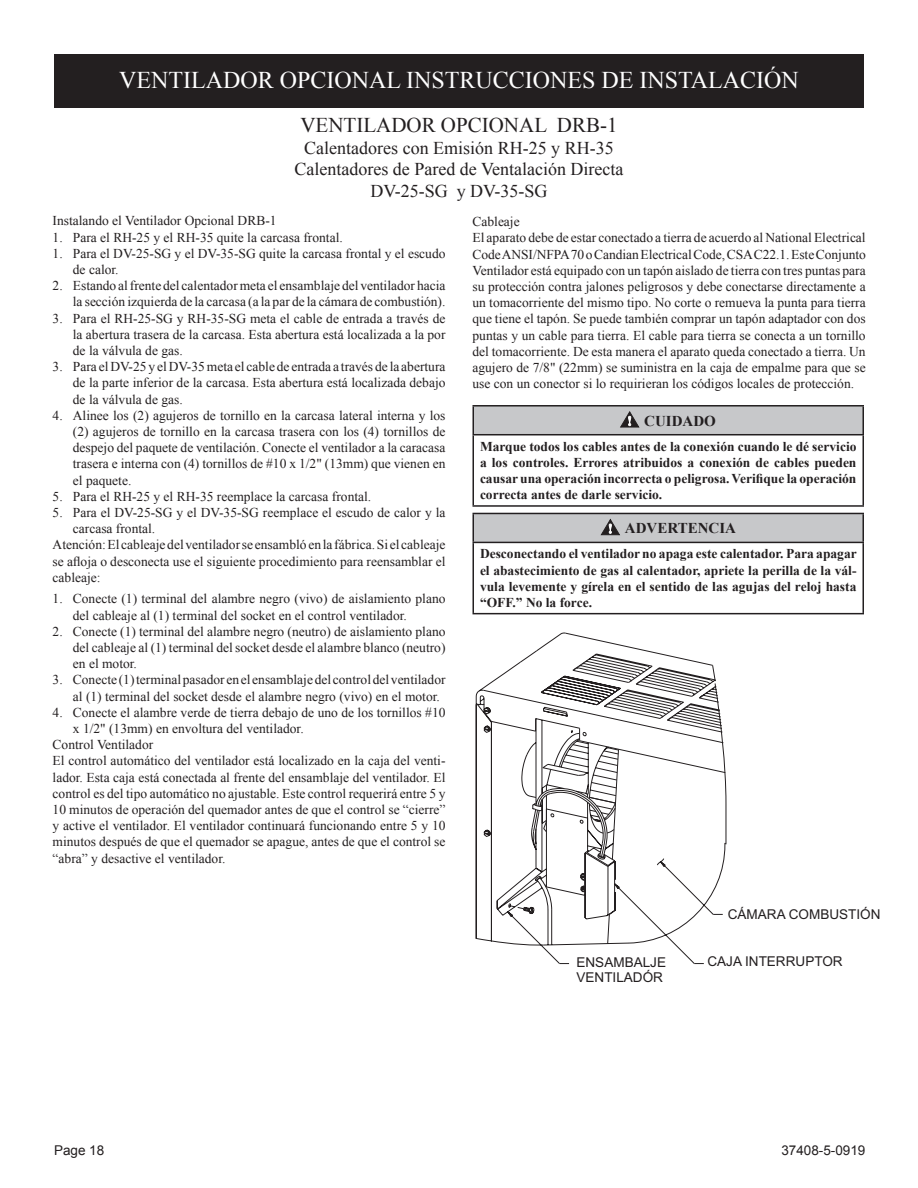
<style>
.page{position:relative;width:918px;height:1188px;background:#fff}
.page>*{position:absolute;margin:0;border:0;box-sizing:border-box;transform-origin:0 0}
.t1{font:24px "Times New Roman";color:#fff}
.t2{font:21px "Times New Roman";color:#231f20}
.t3{font:18px/21.6px "Times New Roman";color:#231f20;text-align:center}
.t4{font:700 15px "Times New Roman";color:#231f20}
.t5{font:13.5px/16.2px "Times New Roman";color:#231f20}
.t6{font:700 13.5px/16.2px "Times New Roman";color:#231f20;text-align:justify}
.t7{font:13.5px "Arial";color:#231f20}
</style>
<div class="page">
<div style="left:473px;top:406px;width:390px;height:29px;background:#c7c8ca"></div>
<hr style="left:472px;top:405px;width:392px;height:2px;background:#231f20">
<hr style="left:472px;top:407px;width:2px;height:27px;background:#231f20">
<hr style="left:862px;top:407px;width:2px;height:27px;background:#231f20">
<hr style="left:472px;top:434px;width:392px;height:1px;background:#231f20">
<hr style="left:472px;top:435px;width:2px;height:70px;background:#231f20">
<hr style="left:862px;top:435px;width:2px;height:70px;background:#231f20">
<hr style="left:472px;top:505px;width:392px;height:2px;background:#231f20">
<svg style="left:621px;top:412px;width:18px;height:15px"></svg>
<div style="left:473px;top:513px;width:390px;height:29px;background:#c7c8ca"></div>
<hr style="left:472px;top:513px;width:392px;height:1px;background:#231f20">
<hr style="left:472px;top:514px;width:2px;height:28px;background:#231f20">
<hr style="left:862px;top:514px;width:2px;height:28px;background:#231f20">
<hr style="left:472px;top:542px;width:392px;height:1px;background:#231f20">
<hr style="left:472px;top:543px;width:2px;height:70px;background:#231f20">
<hr style="left:862px;top:543px;width:2px;height:70px;background:#231f20">
<hr style="left:472px;top:613px;width:392px;height:1px;background:#231f20">
<svg style="left:601px;top:519px;width:18px;height:16px"></svg>
<svg style="left:489px;top:633px;width:227px;height:50px"></svg>
<svg style="left:475px;top:683px;width:251px;height:281px"></svg>
<div style="left:55px;top:55px;width:808px;height:52px;background:#231f20"></div>
<div style="left:54px;top:54px;width:810px;height:54px;border:2px solid #231f20"></div>
<h1 class="t1" style="left:119px;top:64px;width:32px">VENTI</h1>
<h1 class="t1" style="left:191px;top:64px;width:136px">LADOR OPCIONA</h1>
<h1 class="t1" style="left:386px;top:64px;width:414px">L Instrucciones de Instalación</h1>
<h2 class="t2" style="left:300px;top:111px;width:319px">Ventilador OpcionaL DRB-1</h2>
<h3 class="t3" style="left:294px;top:137px;width:331px">Calentadores con Emisión RH-25 y RH-35<br>Calentadores de Pared de Ventalación Directa<br>DV-25-SG y DV-35-SG</h3>
<p class="t5" style="left:53px;top:213px;width:225px">Instalando el Ventilador Opcional DRB-1</p>
<p class="t5" style="left:53px;top:229px;width:292px">1. Para el RH-25 y el RH-35 quite la carcasa frontal.</p>
<p class="t5" style="left:73px;top:245px;width:374px;text-indent:-20px">1. Para el DV-25-SG y el DV-35-SG quite la carcasa frontal y el escudo de calor.</p>
<p class="t5" style="left:53px;top:277px;width:394px;text-align:right">2. Estando al frente del calentador meta el ensamblaje del ventilador hacia la sección izquierda de la carcasa (a la par de la cámara de combustión).</p>
<p class="t5" style="left:73px;top:310px;width:374px;text-align:justify;text-indent:-20px">3. Para el RH-25-SG y RH-35-SG meta el cable de entrada a través de la abertura trasera de la carcasa. Esta abertura está localizada a la por de la válvula de gas.</p>
<p class="t5" style="left:73px;top:358px;width:374px;text-align:justify;text-indent:-20px">3. Para el DV-25 y el DV-35 meta el cable de entrada a través de la abertura de la parte inferior de la carcasa. Esta abertura está localizada debajo de la válvula de gas.</p>
<p class="t5" style="left:73px;top:407px;width:374px;text-align:justify;text-indent:-20px">4. Alinee los (2) agujeros de tornillo en la carcasa lateral interna y los (2) agujeros de tornillo en la carcasa trasera con los (4) tornillos de despejo del paquete de ventilación. Conecte el ventilador a la caracasa trasera e interna con (4) tornillos de #10 x 1/2" (13mm) que vienen en el paquete.</p>
<p class="t5" style="left:53px;top:488px;width:320px">5. Para el RH-25 y el RH-35 reemplace la carcasa frontal.</p>
<p class="t5" style="left:53px;top:504px;width:394px">5. Para el DV-25-SG y el DV-35-SG reemplace el escudo de calor y la</p>
<p class="t5" style="left:73px;top:520px;width:84px">carcasa frontal.</p>
<p class="t5" style="left:53px;top:537px;width:394px">Atención: El cableaje del ventilador se ensambló en la fábrica. Si el cableaje</p>
<p class="t5" style="left:53px;top:553px;width:394px">se afloja o desconecta use el siguiente procedimiento para reensamblar el</p>
<p class="t5" style="left:53px;top:569px;width:49px">cableaje:</p>
<p class="t5" style="left:73px;top:591px;width:374px;text-indent:-20px">1. C onecte (1) terminal del alambre negro (vivo) de aislamiento plano del cableaje al (1) terminal del socket en el control ventilador.</p>
<p class="t5" style="left:73px;top:623px;width:374px;text-align:justify;text-indent:-20px">2. C onecte (1) terminal del alambre negro (neutro) de aislamiento plano del cableaje al (1) terminal del socket desde el alambre blanco (neutro) en el motor.</p>
<p class="t5" style="left:73px;top:672px;width:374px;text-indent:-20px">3. Conecte (1) terminal pasador en el ensamblaje del control del ventilador al (1) terminal del socket desde el alambre negro (vivo) en el motor.</p>
<p class="t5" style="left:53px;top:704px;width:394px">4. Conecte el alambre verde de tierra debajo de uno de los tornillos #10</p>
<p class="t5" style="left:73px;top:720px;width:232px">x 1/2" (13mm) en envoltura del ventilador.</p>
<p class="t5" style="left:53px;top:736px;width:102px">Control Ventilador</p>
<p class="t5" style="left:53px;top:753px;width:394px">El control automático del ventilador está localizado en la caja del venti-</p>
<p class="t5" style="left:53px;top:769px;width:394px">lador. Esta caja está conectada al frente del ensamblaje del ventilador. El</p>
<p class="t5" style="left:53px;top:785px;width:394px">control es del tipo automático no ajustable. Este control requerirá entre 5 y</p>
<p class="t5" style="left:53px;top:801px;width:394px">10 minutos de operación del quemador antes de que el control se “cierre”</p>
<p class="t5" style="left:53px;top:817px;width:394px">y active el ventilador. El ventilador continuará funcionando entre 5 y 10</p>
<p class="t5" style="left:53px;top:834px;width:394px">minutos después de que el quemador se apague, antes de que el control se</p>
<p class="t5" style="left:53px;top:850px;width:174px">“abra” y desactive el ventilador.</p>
<p class="t5" style="left:472px;top:213px;width:395px">Cableaje<br>El aparato debe de estar conectado a tierra de acuerdo al National Electrical Code ANSI/NFPA 70 o Candian Electrical Code, CSA C22.1. Este Conjunto Ventilador está equipado con un tapón aislado de tierra con tres puntas para su protección contra jalones peligrosos y debe conectarse directamente a un tomacorriente del mismo tipo. No corte o remueva la punta para tierra que tiene el tapón. Se puede también comprar un tapón adaptador con dos puntas y un cable para tierra. El cable para tierra se conecta a un tornillo del tomacorriente. De esta manera el aparato queda conectado a tierra. Un agujero de 7/8" (22mm) se suministra en la caja de empalme para que se use con un conector si lo requirieran los códigos locales de protección.</p>
<p class="t4" style="left:644px;top:410px;width:22px">cuidad</p>
<p class="t4" style="left:704px;top:410px;width:13px">o</p>
<p class="t6" style="left:480px;top:438px;width:378px">Marque todos los cables antes de la conexión cuando le dé servicio a los controles. Errores atribuidos a conexión de cables pueden causar una operación incorrecta o peligrosa. Verifique la operación correcta antes de darle servicio.</p>
<p class="t4" style="left:625px;top:518px;width:23px">Adverte</p>
<p class="t4" style="left:698px;top:518px;width:31px">ncia</p>
<p class="t6" style="left:480px;top:545px;width:378px">Desconectando el ventilador no apaga este calentador. Para apagar el abastecimiento de gas al calentador, apriete la perilla de la vál&shy;vula levemente y gírela en el sentido de las agujas del reloj hasta “OFF.” No la force.</p>
<p class="t7" style="left:728px;top:906px;width:154px">CÁMARA COMBUSTIÓN</p>
<p class="t7" style="left:577px;top:954px;width:91px">ENSAMBALJE</p>
<p class="t7" style="left:708px;top:953px;width:137px">CAJA INTERRUPTOR</p>
<p class="t7" style="left:577px;top:969px;width:88px">VENTILADÓR</p>
<p class="t7" style="left:54px;top:1142px;width:52px">Page 18</p>
<p class="t7" style="left:781px;top:1142px;width:86px">37408-5-0919</p>
</div>
